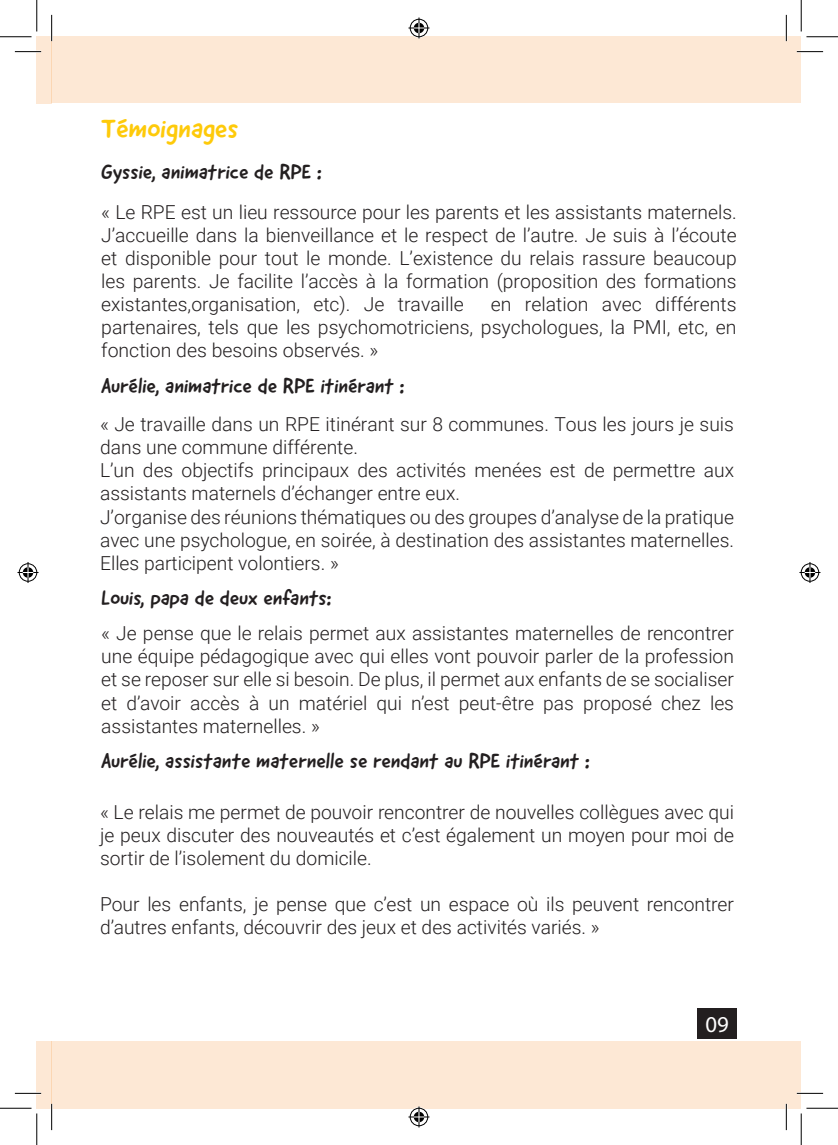
<style>
.page{position:relative;width:838px;height:1145px;background:#fff}
.page>*{position:absolute;margin:0;border:0;box-sizing:border-box;transform-origin:0 0}
.t1{font:28px "Good Dog New";color:#feca0a}
.t2{font:22.75px "Myriad Pro";color:#fff}
.t3{font:21px "Good Dog New";color:#231f20}
.t4{font:300 19.25px/23.1px "Roboto";color:#231f20;text-align:justify}
</style>
<div class="page">
<div style="left:52px;top:1041px;width:749px;height:67px;background:#fde8d5"></div>
<div style="left:37px;top:1041px;width:15px;height:67px;background:#fde8d5"></div>
<div style="left:697px;top:1008px;width:39px;height:31px;background:#231f20"></div>
<div style="left:37px;top:37px;width:15px;height:67px;background:#fde8d5"></div>
<div style="left:52px;top:37px;width:749px;height:66px;background:#fde8d5"></div>
<hr style="left:15px;top:51px;width:26px;height:2px;background:#fff">
<hr style="left:796px;top:51px;width:27px;height:2px;background:#fff">
<hr style="left:15px;top:1092px;width:26px;height:2px;background:#fff">
<hr style="left:796px;top:1092px;width:27px;height:2px;background:#fff">
<hr style="left:51px;top:15px;width:2px;height:26px;background:#fff">
<hr style="left:51px;top:1104px;width:2px;height:26px;background:#fff">
<hr style="left:785px;top:15px;width:2px;height:26px;background:#fff">
<hr style="left:785px;top:1104px;width:2px;height:26px;background:#fff">
<svg style="left:15px;top:51px;width:26px;height:1px"></svg>
<svg style="left:796px;top:51px;width:27px;height:1px"></svg>
<svg style="left:15px;top:1093px;width:26px;height:1px"></svg>
<svg style="left:796px;top:1093px;width:27px;height:1px"></svg>
<svg style="left:51px;top:15px;width:1px;height:26px"></svg>
<svg style="left:51px;top:1104px;width:1px;height:26px"></svg>
<svg style="left:786px;top:15px;width:1px;height:26px"></svg>
<svg style="left:786px;top:1104px;width:1px;height:26px"></svg>
<hr style="left:0;top:36px;width:32px;height:1px;background:#000">
<hr style="left:806px;top:36px;width:31px;height:1px;background:#000">
<hr style="left:0;top:1108px;width:32px;height:1px;background:#000">
<hr style="left:806px;top:1108px;width:31px;height:1px;background:#000">
<hr style="left:36px;top:0;width:1px;height:31px;background:#000">
<hr style="left:36px;top:1113px;width:1px;height:32px;background:#000">
<hr style="left:800px;top:0;width:1px;height:31px;background:#000">
<hr style="left:800px;top:1113px;width:1px;height:32px;background:#000">
<svg style="left:408px;top:18px;width:21px;height:21px"></svg>
<svg style="left:408px;top:1106px;width:21px;height:21px"></svg>
<svg style="left:18px;top:562px;width:21px;height:21px"></svg>
<svg style="left:799px;top:562px;width:21px;height:21px"></svg>
<p class="t1" style="left:101px;top:110px;width:139px">Témoignages</p>
<p class="t3" style="left:101px;top:158px;width:222px">Gyssie, animatrice de RPE :</p>
<p class="t4" style="left:101px;top:200px;width:636px">« Le RPE est un lieu ressource pour les parents et les assistants maternels.<br>J’accueille dans la bienveillance et le respect de l’autre. Je suis à l’écoute et disponible pour tout le monde. L’existence du relais rassure beaucoup les parents. Je facilite l’accès à la formation (proposition des formations existantes,organisation, etc). Je travaille</p>
<p class="t4" style="left:101px;top:292px;width:636px;text-indent:389px">en relation avec différents partenaires, tels que les psychomotriciens, psychologues, la PMI, etc, en fonction des besoins observés. »</p>
<p class="t3" style="left:101px;top:373px;width:304px">Aurélie, animatrice de RPE itinérant :</p>
<p class="t4" style="left:100px;top:412px;width:635px">« Je travaille dans un RPE itinérant sur 8 communes. Tous les jours je suis dans une commune différente.</p>
<p class="t4" style="left:100px;top:458px;width:635px">L’un des objectifs principaux des activités menées est de permettre aux assistants maternels d’échanger entre eux.</p>
<p class="t4" style="left:100px;top:504px;width:635px">J’organise des réunions thématiques ou des groupes d’analyse de la pratique avec une psychologue, en soirée, à destination des assistantes maternelles.<br>Elles participent volontiers. »</p>
<p class="t3" style="left:101px;top:584px;width:232px">Louis, papa de deux enfants:</p>
<p class="t4" style="left:101px;top:621px;width:634px">« Je pense que le relais permet aux assistantes maternelles de rencontrer une équipe pédagogique avec qui elles vont pouvoir parler de la profession et se reposer sur elle si besoin. De plus, il permet aux enfants de se socialiser et d’avoir accès à un matériel qui n’est peut-être pas proposé chez les assistantes maternelles. »</p>
<p class="t3" style="left:101px;top:747px;width:490px">Aurélie, assistante maternelle se rendant au RPE itinérant :</p>
<p class="t4" style="left:100px;top:800px;width:635px">« Le relais me permet de pouvoir rencontrer de nouvelles collègues avec qui je peux discuter des nouveautés et c’est également un moyen pour moi de sortir de l’isolement du domicile.</p>
<p class="t4" style="left:100px;top:892px;width:635px">Pour les enfants, je pense que c’est un espace où ils peuvent rencontrer d’autres enfants, découvrir des jeux et des activités variés. »</p>
<p class="t2" style="left:705px;top:1010px;width:25px">09</p>
</div>
